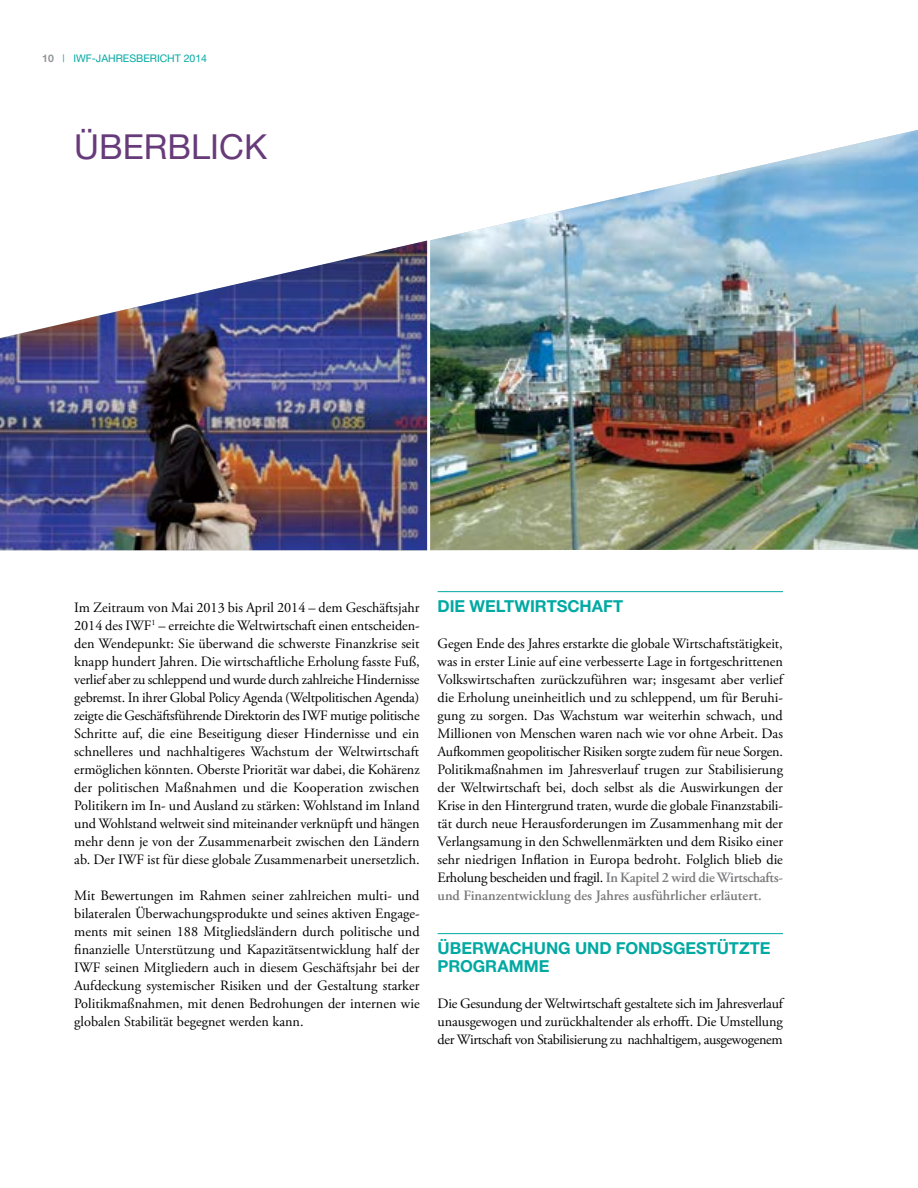
<style>
.page{position:relative;width:918px;height:1188px;background:#fff}
.page>*{position:absolute;margin:0;border:0;box-sizing:border-box;transform-origin:0 0}
.t1{font:34.5px "Helvetica Neue";color:#673b7a}
.t2{font:700 16.5px/18px "Helvetica Neue";color:#00a9a2}
.t3{font:14.25px/18px "Adobe Garamond Pro";color:#000;text-align:justify}
.t4{font:10.5px "Helvetica Neue";color:#00a9a2}
.s1{font-weight:700;color:#939598}
.s2{font-weight:600;color:#797a7c}
</style>
<div class="page">
<hr style="left:438px;top:591px;width:345px;height:1px;background:#00a9a2">
<hr style="left:438px;top:933px;width:345px;height:1px;background:#00a9a2">
<img style="left:430px;top:130px;width:488px;height:420px">
<img style="left:0;top:240px;width:427px;height:310px">
<p class="t4" style="left:42px;top:52px;width:166px"><span class="s1">10</span> | IWF-JAHRESBERICHT 2014</p>
<h1 class="t1" style="left:74px;top:126px;width:194px">ÜBERBLICK</h1>
<p class="t3" style="left:74px;top:599px;width:347px">Im Zeitraum von Mai 2013 bis April 2014 – dem Geschäftsjahr 2014 des IWF<sup>1</sup> – erreichte die Weltwirtschaft einen entscheiden&shy;den Wendepunkt: Sie überwand die schwerste Finanzkrise seit knapp hundert Jahren. Die wirtschaftliche Erholung fasste Fuß, verlief aber zu schleppend und wurde durch zahlreiche Hindernisse gebremst. In ihrer Global Policy Agenda (Weltpolitischen Agenda) zeigte die Geschäftsführende Direktorin des IWF mutige politische Schritte auf, die eine Beseitigung dieser Hindernisse und ein schnelleres und nachhaltigeres Wachstum der Weltwirtschaft ermöglichen könnten. Oberste Priorität war dabei, die Kohärenz der politischen Maßnahmen und die Kooperation zwischen Politikern im In- und Ausland zu stärken: Wohlstand im Inland und Wohlstand weltweit sind miteinander verknüpft und hängen mehr denn je von der Zusammenarbeit zwischen den Ländern ab. Der IWF ist für diese globale Zusammenarbeit unersetzlich.</p>
<p class="t3" style="left:74px;top:887px;width:347px">Mit Bewertungen im Rahmen seiner zahlreichen multi- und bilateralen Überwachungsprodukte und seines aktiven Engage&shy;ments mit seinen 188 Mitgliedsländern durch politische und finanzielle Unterstützung und Kapazitätsentwicklung half der IWF seinen Mitgliedern auch in diesem Geschäftsjahr bei der Aufdeckung systemischer Risiken und der Gestaltung starker Politikmaßnahmen, mit denen Bedrohungen der internen wie globalen Stabilität begegnet werden kann.</p>
<p class="t2" style="left:438px;top:597px;width:187px">DIE WELTWIRTSCHAFT</p>
<p class="t3" style="left:438px;top:635px;width:347px">Gegen Ende des Jahres erstarkte die globale Wirtschaftstätigkeit, was in erster Linie auf eine verbesserte Lage in fortgeschrittenen Volkswirtschaften zurückzuführen war; insgesamt aber verlief die Erholung uneinheitlich und zu schleppend, um für Beruhi&shy;gung zu sorgen. Das Wachstum war weiterhin schwach, und Millionen von Menschen waren nach wie vor ohne Arbeit. Das Aufkommen geopolitischer Risiken sorgte zudem für neue Sorgen.<br>Politikmaßnahmen im Jahresverlauf trugen zur Stabilisierung der Weltwirtschaft bei, doch selbst als die Auswirkungen der Krise in den Hintergrund traten, wurde die globale Finanzstabili&shy;tät durch neue Herausforderungen im Zusammenhang mit der Verlangsamung in den Schwellenmärkten und dem Risiko einer sehr niedrigen Inflation in Europa bedroht. Folglich blieb die Erholung bescheiden und fragil. <span class="s2">In Kapitel 2 wird die Wirtschafts&shy;und Finanzentwicklung des Jahres ausführlicher erläutert.</span></p>
<p class="t2" style="left:438px;top:939px;width:334px">ÜBERWACHUNG UND FONDSGESTÜTZTE<br>PROGRAMME</p>
<p class="t3" style="left:438px;top:995px;width:347px">Die Gesundung der Weltwirtschaft gestaltete sich im Jahresverlauf unausgewogen und zurückhaltender als erhofft. Die Umstellung der Wirtschaft von Stabilisierung zu nachhaltigem, ausgewogenem</p>
</div>
